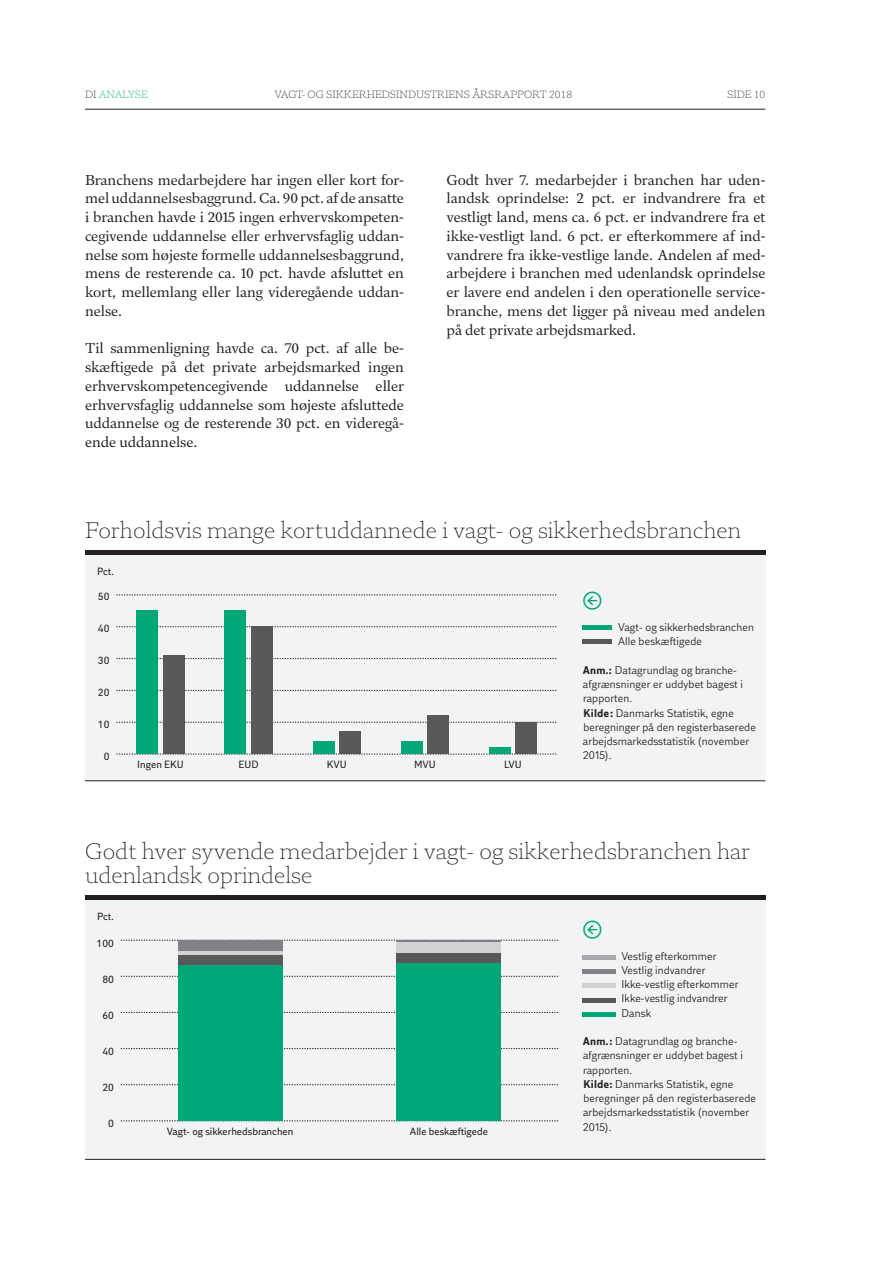
<style>
.page{position:relative;width:893px;height:1263px;background:#fff}
.page>*{position:absolute;margin:0;border:0;box-sizing:border-box;transform-origin:0 0}
.t1{font:300 22.5px/24px "DI Serif";letter-spacing:.01em;color:#231f20}
.t2{font:21px "DI Stuff";color:#00a776}
.t3{font:14.25px/18.8px "DI Serif";color:#231f20;text-align:justify}
.t4{font:11.25px/14.2px "DI Sans";letter-spacing:.01em;color:#231f20}
.t5{font:10.5px "DI Sans";color:#231f20}
.t6{font:300 10.5px "DI Serif";color:#231f20}
.t7{font:300 10.5px "DI Serif";color:#00a776}
.s1{color:#231f20}
.s2{font-weight:700}
</style>
<div class="page">
<hr style="left:85px;top:109px;width:680px;height:1px;background:#231f20">
<div style="left:85px;top:896px;width:680px;height:264px;background:#f2f3f4"></div>
<hr style="left:85px;top:896px;width:680px;height:4px;background:#231f20">
<hr style="left:85px;top:1159px;width:680px;height:1px;background:#231f20">
<svg style="left:121px;top:1120px;width:437px;height:1px"></svg>
<svg style="left:121px;top:1084px;width:437px;height:1px"></svg>
<svg style="left:121px;top:1048px;width:437px;height:1px"></svg>
<svg style="left:121px;top:1012px;width:437px;height:1px"></svg>
<svg style="left:121px;top:976px;width:437px;height:1px"></svg>
<svg style="left:121px;top:940px;width:437px;height:1px"></svg>
<div style="left:178px;top:940px;width:105px;height:11px;background:#808285"></div>
<hr style="left:396px;top:940px;width:105px;height:2px;background:#808285">
<hr style="left:178px;top:951px;width:105px;height:4px;background:#d1d2d4">
<div style="left:396px;top:942px;width:105px;height:11px;background:#d1d2d4"></div>
<div style="left:178px;top:955px;width:105px;height:10px;background:#57585a"></div>
<div style="left:396px;top:953px;width:105px;height:11px;background:#57585a"></div>
<div style="left:178px;top:965px;width:105px;height:156px;background:#00a776"></div>
<div style="left:396px;top:964px;width:105px;height:157px;background:#00a776"></div>
<div style="left:583px;top:955px;width:33px;height:5px;background:#a8a9ad"></div>
<div style="left:583px;top:969px;width:33px;height:5px;background:#808285"></div>
<div style="left:583px;top:983px;width:33px;height:5px;background:#d1d2d4"></div>
<div style="left:583px;top:997px;width:33px;height:5px;background:#57585a"></div>
<div style="left:583px;top:1012px;width:33px;height:5px;background:#00a776"></div>
<div style="left:85px;top:551px;width:680px;height:230px;background:#f2f3f4"></div>
<hr style="left:85px;top:551px;width:680px;height:4px;background:#231f20">
<hr style="left:85px;top:780px;width:680px;height:1px;background:#231f20">
<svg style="left:116px;top:754px;width:441px;height:1px"></svg>
<svg style="left:116px;top:722px;width:441px;height:1px"></svg>
<svg style="left:116px;top:690px;width:441px;height:1px"></svg>
<svg style="left:116px;top:658px;width:441px;height:1px"></svg>
<svg style="left:116px;top:626px;width:441px;height:1px"></svg>
<svg style="left:116px;top:595px;width:441px;height:1px"></svg>
<div style="left:163px;top:655px;width:21px;height:99px;background:#57585a"></div>
<div style="left:251px;top:627px;width:21px;height:127px;background:#57585a"></div>
<div style="left:339px;top:732px;width:22px;height:22px;background:#57585a"></div>
<div style="left:427px;top:716px;width:22px;height:38px;background:#57585a"></div>
<div style="left:516px;top:722px;width:21px;height:32px;background:#57585a"></div>
<div style="left:137px;top:611px;width:21px;height:143px;background:#00a776"></div>
<div style="left:225px;top:611px;width:21px;height:143px;background:#00a776"></div>
<div style="left:313px;top:741px;width:21px;height:13px;background:#00a776"></div>
<div style="left:401px;top:741px;width:21px;height:13px;background:#00a776"></div>
<div style="left:489px;top:748px;width:21px;height:6px;background:#00a776"></div>
<div style="left:583px;top:625px;width:29px;height:5px;background:#00a776"></div>
<div style="left:583px;top:639px;width:29px;height:5px;background:#57585a"></div>
<p class="t7" style="left:85px;top:88px;width:64px"><span class="s1">DI</span> ANALYSE</p>
<p class="t6" style="left:274px;top:88px;width:299px">VAGT- OG SIKKERHEDSINDUSTRIENS ÅRSRAPPORT 2018</p>
<p class="t6" style="left:727px;top:88px;width:40px">SIDE 10</p>
<p class="t3" style="left:85px;top:170px;width:320px">Branchens medarbejdere har ingen eller kort for&shy;mel uddannelsesbaggrund. Ca. 90 pct. af de ansatte i branchen havde i 2015 ingen erhvervskompeten&shy;cegivende uddannelse eller erhvervsfaglig uddan&shy;nelse som højeste formelle uddannelsesbaggrund, mens de resterende ca. 10 pct. havde afsluttet en kort, mellemlang eller lang videregående uddan&shy;nelse.</p>
<p class="t3" style="left:85px;top:339px;width:320px">Til sammenligning havde ca. 70 pct. af alle be&shy;skæftigede på det private arbejdsmarked ingen erhvervskompetencegivende uddannelse eller erhvervsfaglig uddannelse som højeste afsluttede uddannelse og de resterende 30 pct. en videregå&shy;ende uddannelse.</p>
<p class="t3" style="left:446px;top:170px;width:320px">Godt hver 7. medarbejder i branchen har uden&shy;landsk oprindelse: 2 pct. er indvandrere fra et vestligt land, mens ca. 6 pct. er indvandrere fra et ikke-vestligt land. 6 pct. er efterkommere af ind&shy;vandrere fra ikke-vestlige lande. Andelen af med&shy;arbejdere i branchen med udenlandsk oprindelse er lavere end andelen i den operationelle service&shy;branche, mens det ligger på niveau med andelen på det private arbejdsmarked.</p>
<h1 class="t1" style="left:85px;top:518px;width:657px">Forholdsvis mange kortuddannede i vagt- og sikkerhedsbranchen</h1>
<p class="t5" style="left:97px;top:565px;width:19px">Pct.</p>
<p class="t5" style="left:98px;top:591px;width:13px">50</p>
<p class="t5" style="left:98px;top:623px;width:13px">40</p>
<p class="t5" style="left:98px;top:655px;width:13px">30</p>
<p class="t5" style="left:98px;top:686px;width:13px">20</p>
<p class="t5" style="left:98px;top:718px;width:13px">10</p>
<p class="t5" style="left:104px;top:750px;width:7px">0</p>
<p class="t5" style="left:137px;top:758px;width:48px">Ingen EKU</p>
<p class="t5" style="left:239px;top:758px;width:22px">EUD</p>
<p class="t5" style="left:327px;top:758px;width:21px">KVU</p>
<p class="t5" style="left:414px;top:758px;width:23px">MVU</p>
<p class="t5" style="left:504px;top:758px;width:19px">LVU</p>
<h2 class="t2" style="left:582px;top:587px;width:22px">&lt;</h2>
<p class="t4" style="left:618px;top:620px;width:137px">Vagt- og sikkerhedsbranchen<br>Alle beskæftigede</p>
<p class="t4" style="left:583px;top:663px;width:175px"><span class="s2">Anm.:</span> Datagrundlag og branche&shy;afgrænsninger er uddybet bagest i rapporten.<br><span class="s2">Kilde:</span> Danmarks Statistik, egne beregninger på den registerbaserede arbejdsmarkedsstatistik (november<br>2015).</p>
<h1 class="t1" style="left:85px;top:839px;width:666px">Godt hver syvende medarbejder i vagt- og sikkerhedsbranchen har udenlandsk oprindelse</h1>
<p class="t5" style="left:97px;top:910px;width:19px">Pct.</p>
<h2 class="t2" style="left:582px;top:916px;width:22px">&lt;</h2>
<p class="t5" style="left:97px;top:937px;width:19px">100</p>
<p class="t5" style="left:102px;top:973px;width:13px">80</p>
<p class="t5" style="left:102px;top:1009px;width:13px">60</p>
<p class="t5" style="left:102px;top:1045px;width:13px">40</p>
<p class="t5" style="left:102px;top:1081px;width:13px">20</p>
<p class="t5" style="left:108px;top:1118px;width:7px">0</p>
<p class="t5" style="left:167px;top:1125px;width:128px">Vagt- og sikkerhedsbranchen</p>
<p class="t5" style="left:410px;top:1125px;width:80px">Alle beskæftigede</p>
<p class="t4" style="left:621px;top:949px;width:119px">Vestlig efterkommer<br>Vestlig indvandrer<br>Ikke-vestlig efterkommer<br>Ikke-vestlig indvandrer<br>Dansk</p>
<p class="t4" style="left:583px;top:1034px;width:175px"><span class="s2">Anm.:</span> Datagrundlag og branche&shy;afgrænsninger er uddybet bagest i rapporten.<br><span class="s2">Kilde:</span> Danmarks Statistik, egne beregninger på den registerbaserede arbejdsmarkedsstatistik (november<br>2015).</p>
</div>
